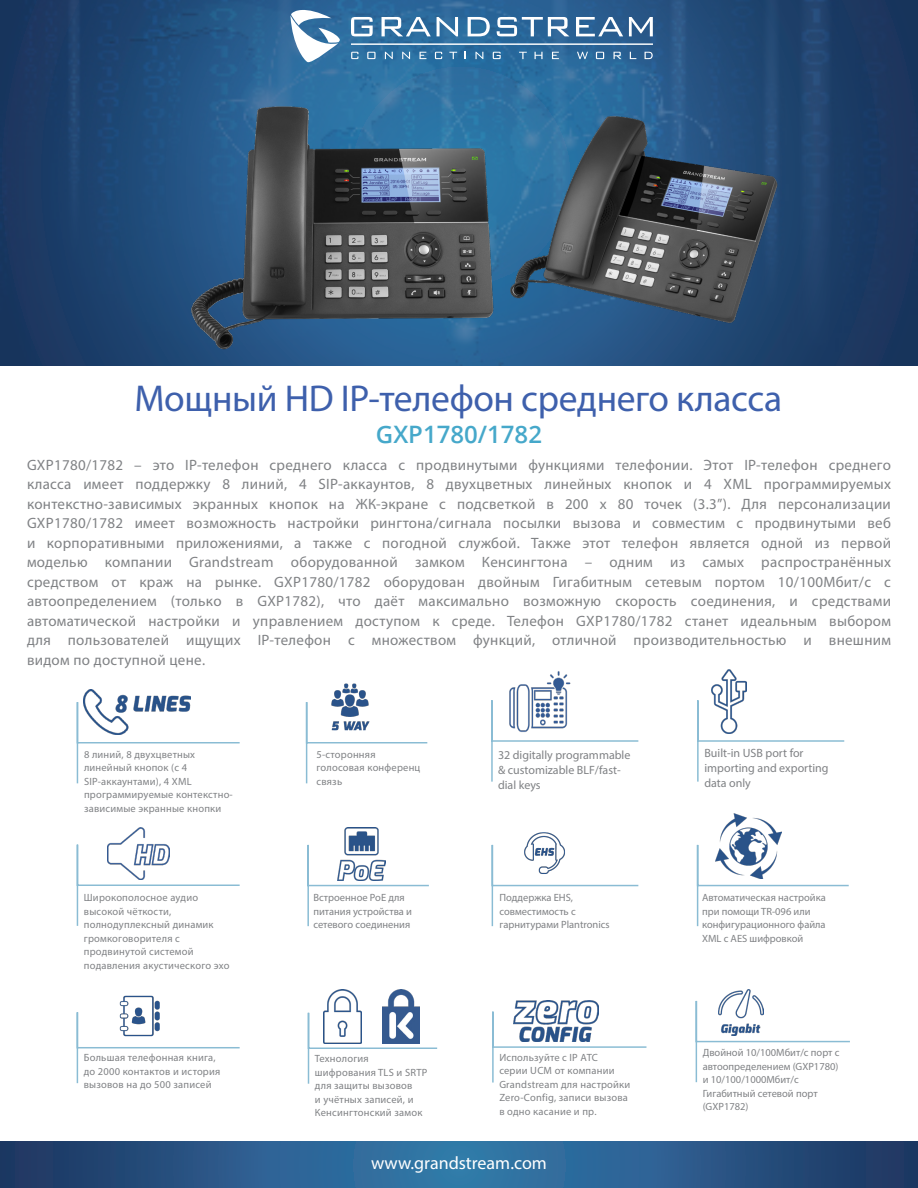
<style>
.page{position:relative;width:918px;height:1188px;background:#fff}
.page>*{position:absolute;margin:0;border:0;box-sizing:border-box;transform-origin:0 0}
.t1{font:37.5px "Myriad Pro";letter-spacing:-.01em;color:#3e60ac}
.t2{font:600 24px "Open Sans";color:#46a8ca}
.t3{font:18px "Myriad Pro";color:#fff}
.t4{font:15px/19.5px "Myriad Pro";letter-spacing:.02em;color:#808285;text-align:justify}
.t5{font:12px/15px "Myriad Pro";color:#808285}
.t6{font:10.5px/13.5px "Myriad Pro";letter-spacing:.02em;color:#808285}
.t7{font:10.5px/13.5px "Myriad Pro";color:#808285}
</style>
<div class="page">
<img style="left:0;top:0;width:918px;height:365px">
<img style="left:177px;top:92px;width:373px;height:265px">
<svg style="left:291px;top:10px;width:49px;height:52px"></svg>
<svg style="left:351px;top:17px;width:22px;height:19px"></svg>
<svg style="left:382px;top:17px;width:49px;height:19px"></svg>
<svg style="left:437px;top:17px;width:21px;height:19px"></svg>
<svg style="left:468px;top:17px;width:22px;height:19px"></svg>
<svg style="left:497px;top:17px;width:72px;height:19px"></svg>
<svg style="left:576px;top:17px;width:47px;height:19px"></svg>
<svg style="left:629px;top:17px;width:24px;height:19px"></svg>
<svg style="left:351px;top:52px;width:7px;height:7px"></svg>
<svg style="left:367px;top:52px;width:9px;height:7px"></svg>
<svg style="left:385px;top:52px;width:8px;height:7px"></svg>
<svg style="left:402px;top:52px;width:8px;height:7px"></svg>
<svg style="left:420px;top:52px;width:6px;height:7px"></svg>
<svg style="left:435px;top:52px;width:7px;height:7px"></svg>
<svg style="left:449px;top:52px;width:8px;height:7px"></svg>
<svg style="left:476px;top:52px;width:7px;height:7px"></svg>
<svg style="left:493px;top:52px;width:8px;height:7px"></svg>
<svg style="left:519px;top:52px;width:8px;height:7px"></svg>
<svg style="left:535px;top:52px;width:8px;height:7px"></svg>
<svg style="left:552px;top:52px;width:7px;height:7px"></svg>
<svg style="left:645px;top:52px;width:8px;height:7px"></svg>
<svg style="left:596px;top:52px;width:8px;height:7px"></svg>
<svg style="left:614px;top:52px;width:7px;height:7px"></svg>
<svg style="left:630px;top:52px;width:6px;height:7px"></svg>
<svg style="left:577px;top:52px;width:11px;height:7px"></svg>
<hr style="left:351px;top:44px;width:302px;height:1px;background:#fff">
<img style="left:111px;top:828px;width:35px;height:15px">
<img style="left:332px;top:683px;width:36px;height:18px">
<img style="left:509px;top:671px;width:62px;height:28px">
<img style="left:719px;top:814px;width:62px;height:29px">
<img style="left:83px;top:689px;width:108px;height:12px">
<img style="left:711px;top:669px;width:36px;height:30px">
<img style="left:344px;top:828px;width:35px;height:15px">
<img style="left:527px;top:832px;width:34px;height:11px">
<svg style="left:0;top:1142px;width:918px;height:46px;background:#295988"></svg>
<svg style="left:76px;top:701px;width:164px;height:83px"></svg>
<svg style="left:305px;top:701px;width:123px;height:83px"></svg>
<svg style="left:491px;top:699px;width:148px;height:83px"></svg>
<svg style="left:697px;top:699px;width:148px;height:83px"></svg>
<svg style="left:76px;top:843px;width:164px;height:83px"></svg>
<svg style="left:307px;top:843px;width:122px;height:84px"></svg>
<svg style="left:491px;top:843px;width:148px;height:84px"></svg>
<svg style="left:696px;top:843px;width:153px;height:84px"></svg>
<img style="left:481px;top:101px;width:308px;height:227px">
<img style="left:119px;top:995px;width:41px;height:16px">
<svg style="left:76px;top:1011px;width:164px;height:73px"></svg>
<img style="left:514px;top:1000px;width:84px;height:10px">
<svg style="left:492px;top:1010px;width:155px;height:73px"></svg>
<img style="left:324px;top:990px;width:37px;height:21px">
<svg style="left:307px;top:1011px;width:131px;height:73px"></svg>
<img style="left:383px;top:990px;width:37px;height:53px">
<img style="left:723px;top:989px;width:36px;height:10px">
<svg style="left:695px;top:999px;width:155px;height:84px"></svg>
<p class="t1" style="left:134px;top:375px;width:649px">Мощный HD IP-телефон среднего класса</p>
<p class="t2" style="left:376px;top:418px;width:168px">GXP1780/1782</p>
<p class="t4" style="left:27px;top:455px;width:866px">GXP1780/1782 – это IP-телефон среднего класса с продвинутыми функциями телефонии. Этот IP-телефон среднего класса имеет поддержку 8 линий, 4 SIP-аккаунтов, 8 двухцветных линейных кнопок и 4 XML программируемых контекстно-зависимых экранных кнопок на ЖК-экране с подсветкой в 200 x 80 точек (3.3”). Для персонализации GXP1780/1782 имеет возможность настройки рингтона/сигнала посылки вызова и совместим с продвинутыми веб и корпоративными приложениями, а также с погодной службой. Также этот телефон является одной из первой моделью компании Grandstream оборудованной замком Кенсингтона – одним из самых распространённых средством от краж на рынке. GXP1780/1782 оборудован двойным Гигабитным сетевым портом 10/100Мбит/с с автоопределением (только в GXP1782), что даёт максимально возможную скорость соединения, и средствами автоматической настройки и управлением доступом к среде. Телефон GXP1780/1782 станет идеальным выбором для пользователей ищущих IP-телефон с множеством функций, отличной производительностью и внешним видом по доступной цене.</p>
<p class="t6" style="left:84px;top:747px;width:150px">8 линий, 8 двухцветных линейный кнопок (с 4<br>SIP-аккаунтами), 4 XML программируемые контекстно&shy;зависимые экранные кнопки</p>
<p class="t6" style="left:316px;top:747px;width:105px">5-сторонняя голосовая конференц связь</p>
<p class="t5" style="left:498px;top:747px;width:134px">32 digitally programmable &amp; customizable BLF/fast&shy;dial keys</p>
<p class="t5" style="left:704px;top:746px;width:126px">Built-in USB port for importing and exporting data only</p>
<p class="t6" style="left:84px;top:891px;width:147px">Широкополосное аудио высокой чёткости, полнодуплексный динамик громкоговорителя с продвинутой системой подавления акустического эхо</p>
<p class="t7" style="left:313px;top:891px;width:100px">Встроенное PoE для питания устройства и сетевого соединения</p>
<p class="t7" style="left:500px;top:891px;width:112px">Поддержка EHS, совместимость с гарнитурами Plantronics</p>
<p class="t7" style="left:702px;top:891px;width:125px">Автоматическая настройка при помощи TR-096 или конфигурационного файла<br>XML с AES шифровкой</p>
<p class="t6" style="left:315px;top:1052px;width:114px">Технология шифрования TLS и SRTP для защиты вызовов<br>и учётных записей, и<br>Кенсингтонский замок</p>
<p class="t7" style="left:703px;top:1046px;width:138px">Двойной 10/100Мбит/с порт с автоопределением (GXP1780) и 10/100/1000Мбит/с<br>Гигабитный сетевой порт (GXP1782)</p>
<p class="t6" style="left:84px;top:1051px;width:138px">Большая телефонная книга, до 2000 контактов и история вызовов на до 500 записей</p>
<p class="t6" style="left:499px;top:1050px;width:133px">Используйте с IP АТС<br>серии UCM от компании<br>Grandstream для настройки<br>Zero-Config, записи вызова в одно касание и пр.</p>
<p class="t3" style="left:371px;top:1152px;width:177px">www.grandstream.com</p>
</div>
